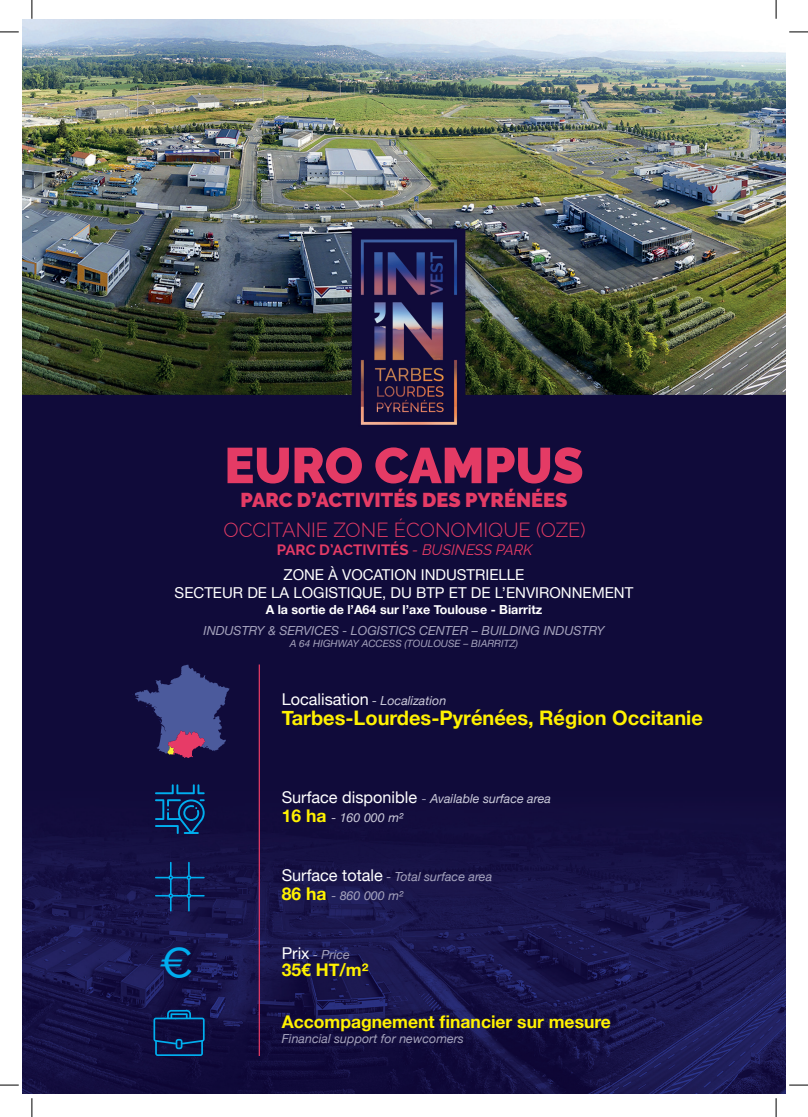
<style>
.page{position:relative;width:808px;height:1117px;background:#fff}
.page>*{position:absolute;margin:0;border:0;box-sizing:border-box;transform-origin:0 0}
.t1{font:900 50px "Raleway";color:#e43b65}
.t2{font:500 43.75px "Raleway";color:#00aeef}
.t3{font:700 20px "Helvetica Neue";color:#fff101}
.t4{font:300 20px "Raleway";color:#e43b65}
.t5{font:900 20px "Raleway";color:#e43b65}
.t6{font:700 17.5px "Helvetica Neue";color:#fff101}
.t7{font:15px "Helvetica Neue";color:#fff}
.t8{font:700 15px "Raleway";color:#e43b65}
.t9{font:italic 12.5px "Helvetica Neue";color:#a5a3bd}
.t10{font:italic 12.5px "Helvetica Neue";color:#cbcada}
.t11{font:700 12.5px "Helvetica Neue";color:#fff}
.t12{font:italic 10px "Helvetica Neue";color:#a5a3bd}
.s1{font-weight:400;font-style:italic}
.s2{font-style:normal;font-size:16.25px;color:#fff}
.s3{color:#a5a3bd}
.s4{font-weight:700;font-style:normal;font-size:17.5px;color:#fff101}
</style>
<div class="page">
<img style="left:22px;top:19px;width:764px;height:1074px">
<hr style="left:259px;top:664px;width:1px;height:391px;background:#e43b65">
<svg style="left:153px;top:1009px;width:52px;height:46px;background:#0d285c"></svg>
<svg style="left:155px;top:861px;width:50px;height:50px;background:#14265c"></svg>
<svg style="left:155px;top:784px;width:50px;height:49px;background:#0c3367"></svg>
<svg style="left:132px;top:664px;width:98px;height:94px;background:#39336a"></svg>
<svg style="left:0;top:31px;width:19px;height:2px"></svg>
<svg style="left:789px;top:31px;width:19px;height:2px"></svg>
<svg style="left:0;top:1084px;width:19px;height:1px"></svg>
<svg style="left:789px;top:1084px;width:19px;height:1px"></svg>
<svg style="left:31px;top:0;width:2px;height:19px"></svg>
<svg style="left:31px;top:1098px;width:2px;height:18px"></svg>
<svg style="left:775px;top:0;width:2px;height:19px"></svg>
<svg style="left:775px;top:1098px;width:2px;height:18px"></svg>
<p class="t1" style="left:224px;top:436px;width:361px">EURO CAMPUS</p>
<p class="t5" style="left:241px;top:488px;width:328px">PARC D’ACTIVITÉS DES PYRÉNÉES</p>
<p class="t4" style="left:223px;top:518px;width:364px">OCCITANIE ZONE ÉCONOMIQUE (OZE)</p>
<p class="t8" style="left:277px;top:541px;width:257px">PARC D’ACTIVITÉS <span class="s1">- BUSINESS PARK</span></p>
<p class="t7" style="left:284px;top:563px;width:242px">ZONE À VOCATION INDUSTRIELLE</p>
<p class="t7" style="left:175px;top:581px;width:460px">SECTEUR DE LA LOGISTIQUE, DU BTP ET DE L’ENVIRONNEMENT</p>
<p class="t11" style="left:266px;top:599px;width:278px">A la sortie de l’A64 sur l’axe Toulouse - Biarritz</p>
<p class="t9" style="left:203px;top:621px;width:402px">INDUSTRY &amp; SERVICES - LOGISTICS CENTER – BUILDING INDUSTRY</p>
<p class="t12" style="left:290px;top:636px;width:230px">A 64 HIGHWAY ACCESS (TOULOUSE – BIARRITZ)</p>
<p class="t10" style="left:282px;top:691px;width:166px"><span class="s2">Localisation</span> - Localization</p>
<p class="t3" style="left:282px;top:701px;width:423px">Tarbes-Lourdes-Pyrénées, Région Occitanie</p>
<p class="t10" style="left:282px;top:789px;width:271px"><span class="s2">Surface disponible</span> <span class="s3">-</span> Available surface area</p>
<p class="t10" style="left:282px;top:808px;width:123px"><span class="s4">16 ha</span> - 160 000 m²</p>
<p class="t2" style="left:159px;top:936px;width:36px">€</p>
<p class="t9" style="left:282px;top:867px;width:212px"><span class="s2">Surface totale</span> - Total surface area</p>
<p class="t9" style="left:282px;top:886px;width:123px"><span class="s4">86 ha</span> - 860 000 m²</p>
<p class="t9" style="left:282px;top:945px;width:70px"><span class="s2">Prix</span> - Price</p>
<p class="t6" style="left:282px;top:956px;width:88px">35€ HT/m²</p>
<p class="t6" style="left:282px;top:1008px;width:331px">Accompagnement financier sur mesure</p>
<p class="t9" style="left:282px;top:1029px;width:184px">Financial support for newcomers</p>
</div>
